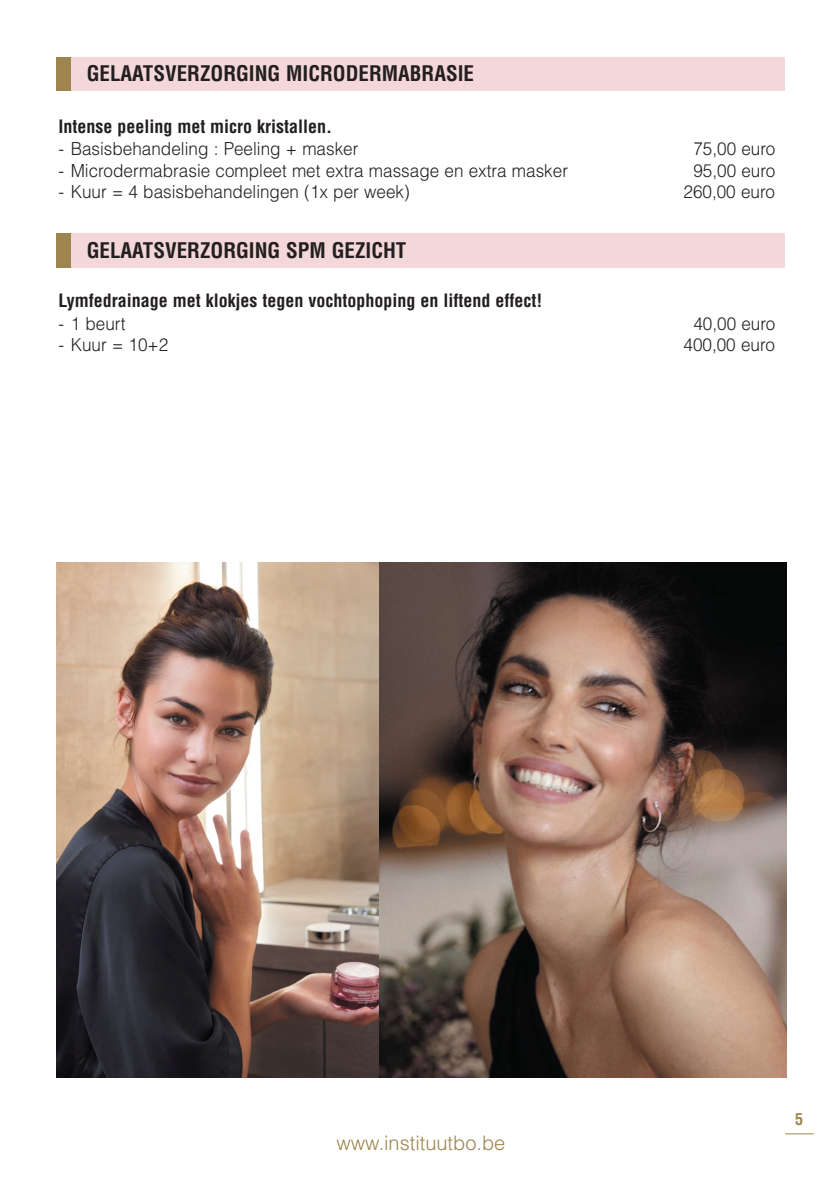
<style>
.page{position:relative;width:840px;height:1190px;background:#fff}
.page>*{position:absolute;margin:0;border:0;box-sizing:border-box;transform-origin:0 0}
.t1{font:700 condensed 21px "Helvetica";color:#231f20}
.t2{font:300 20px "Helvetica";color:#9e854e}
.t3{font:300 18px "Helvetica";color:#231f20;scale:.95 1}
.t4{font:700 condensed 18px "Helvetica";color:#231f20}
.t5{font:700 condensed 16px "Helvetica";color:#9e854e}
</style>
<div class="page">
<div style="left:56px;top:57px;width:729px;height:34px;background:#f4d7d8"></div>
<div style="left:56px;top:57px;width:15px;height:34px;background:#9e854e"></div>
<div style="left:56px;top:233px;width:729px;height:34px;background:#f4d7d8"></div>
<div style="left:56px;top:233px;width:15px;height:34px;background:#9e854e"></div>
<img style="left:378px;top:562px;width:409px;height:515px">
<img style="left:56px;top:562px;width:322px;height:515px">
<svg style="left:785px;top:1134px;width:29px;height:1px"></svg>
<p class="t1" style="left:87px;top:66px;width:389px">GELAATSVERZORGING MICRODERMABRASIE</p>
<p class="t4" style="left:58px;top:119px;width:275px">Intense peeling met micro kristallen.</p>
<p class="t3" style="left:58px;top:142px;width:317px">- Basisbehandeling : Peeling + masker</p>
<p class="t3" style="left:693px;top:142px;width:88px">75,00 euro</p>
<p class="t3" style="left:58px;top:164px;width:538px">- Microdermabrasie compleet met extra massage en extra masker</p>
<p class="t3" style="left:693px;top:164px;width:88px">95,00 euro</p>
<p class="t3" style="left:58px;top:185px;width:371px">- Kuur = 4 basisbehandelingen (1x per week)</p>
<p class="t3" style="left:684px;top:185px;width:98px">260,00 euro</p>
<p class="t1" style="left:87px;top:242px;width:321px">GELAATSVERZORGING SPM GEZICHT</p>
<p class="t4" style="left:58px;top:294px;width:485px">Lymfedrainage met klokjes tegen vochtophoping en liftend effect!</p>
<p class="t3" style="left:58px;top:317px;width:72px">- 1 beurt</p>
<p class="t3" style="left:693px;top:317px;width:88px">40,00 euro</p>
<p class="t3" style="left:58px;top:339px;width:117px">- Kuur = 10+2</p>
<p class="t3" style="left:684px;top:339px;width:98px">400,00 euro</p>
<p class="t2" style="left:336px;top:1136px;width:170px">www.instituutbo.be</p>
<p class="t5" style="left:795px;top:1113px;width:9px">5</p>
</div>
